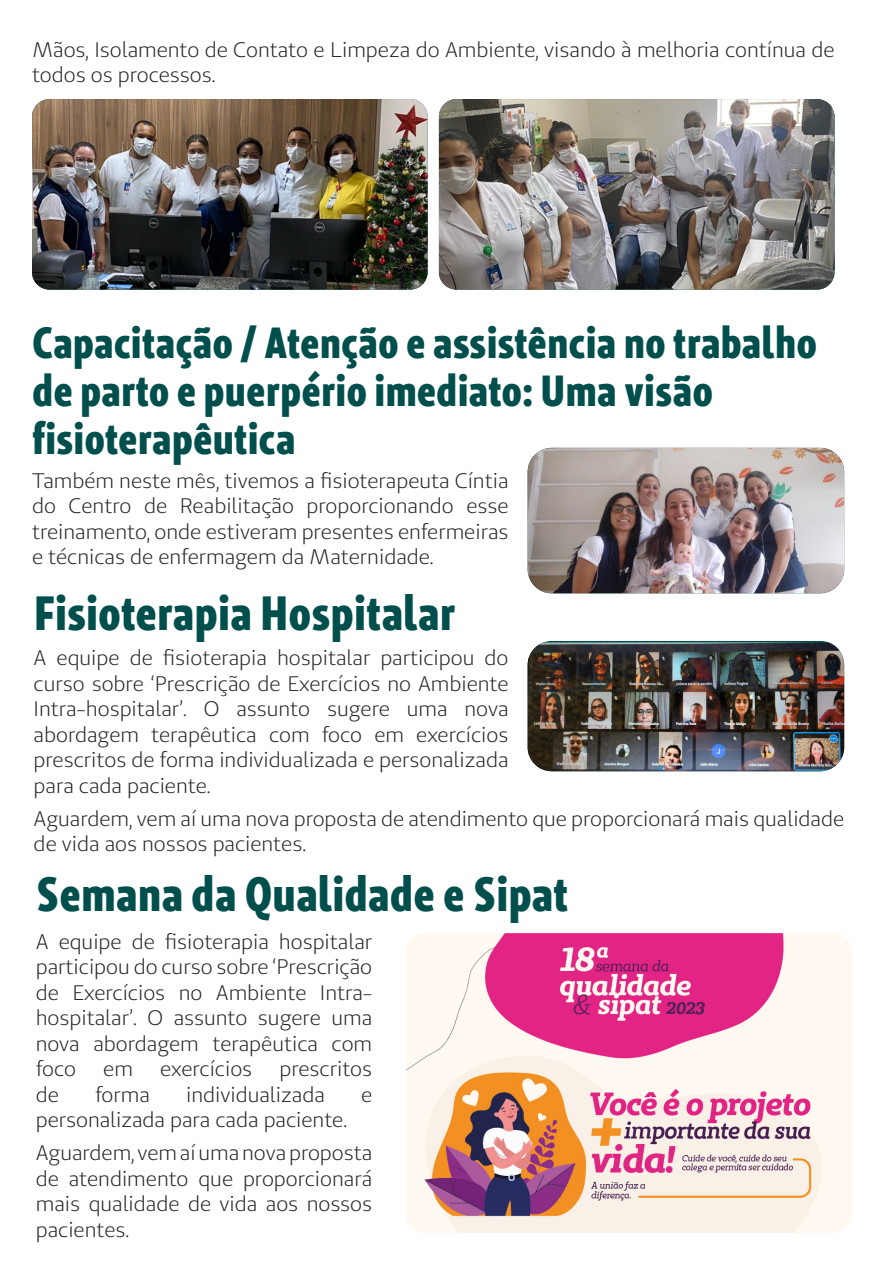
<style>
.page{position:relative;width:893px;height:1263px;background:#fff}
.page>*{position:absolute;margin:0;border:0;box-sizing:border-box;transform-origin:0 0}
.t1{font:condensed 48px "Unimed Sans 2020 Bold";color:#004f4d}
.t2{font:condensed 43.5px/48px "Unimed Sans 2020 Bold";color:#004f4d}
.t3{font:21px/25.5px "Unimed Sans";color:#262626;text-align:justify}
</style>
<div class="page">
<img style="left:528px;top:448px;width:316px;height:145px">
<img style="left:528px;top:642px;width:316px;height:129px">
<img style="left:406px;top:933px;width:446px;height:300px">
<img style="left:32px;top:99px;width:396px;height:191px">
<img style="left:439px;top:99px;width:395px;height:191px">
<p class="t3" style="left:32px;top:36px;width:804px">Mãos, Isolamento de Contato e Limpeza do Ambiente, visando à melhoria contínua de todos os processos.</p>
<h2 class="t2" style="left:32px;top:317px;width:787px">Capacitação / Atenção e assistência no trabalho de parto e puerpério imediato: Uma visão fisioterapêutica</h2>
<p class="t3" style="left:32px;top:467px;width:478px">Também neste mês, tivemos a fisioterapeuta Cíntia do Centro de Reabilitação proporcionando esse treinamento, onde estiveram presentes enfermeiras e técnicas de enfermagem da Maternidade.</p>
<h1 class="t1" style="left:34px;top:581px;width:424px">Fisioterapia Hospitalar</h1>
<p class="t3" style="left:34px;top:645px;width:476px">A equipe de fisioterapia hospitalar participou do curso sobre ‘Prescrição de Exercícios no Ambiente Intra-hospitalar’. O assunto sugere uma nova abordagem terapêutica com foco em exercícios prescritos de forma individualizada e personalizada para cada paciente.</p>
<p class="t3" style="left:34px;top:806px;width:812px">Aguardem, vem aí uma nova proposta de atendimento que proporcionará mais qualidade de vida aos nossos pacientes.</p>
<h1 class="t1" style="left:36px;top:862px;width:534px">Semana da Qualidade e Sipat</h1>
<p class="t3" style="left:36px;top:928px;width:338px">A equipe de fisioterapia hospitalar participou do curso sobre ‘Prescrição de Exercícios no Ambiente Intra&shy;hospitalar’. O assunto sugere uma nova abordagem terapêutica com foco</p>
<p class="t3" style="left:103px;top:1056px;width:31px">em</p>
<p class="t3" style="left:160px;top:1056px;width:94px">exercícios</p>
<p class="t3" style="left:279px;top:1056px;width:94px">prescritos</p>
<p class="t3" style="left:36px;top:1081px;width:25px">de</p>
<p class="t3" style="left:95px;top:1081px;width:56px">forma</p>
<p class="t3" style="left:186px;top:1081px;width:140px">individualizada</p>
<p class="t3" style="left:361px;top:1081px;width:13px">e</p>
<p class="t3" style="left:36px;top:1103px;width:338px;line-height:33.2px">personalizada para cada paciente.<br>Aguardem, vem aí uma nova proposta</p>
<p class="t3" style="left:36px;top:1166px;width:338px">de atendimento que proporcionará mais qualidade de vida aos nossos pacientes.</p>
</div>
